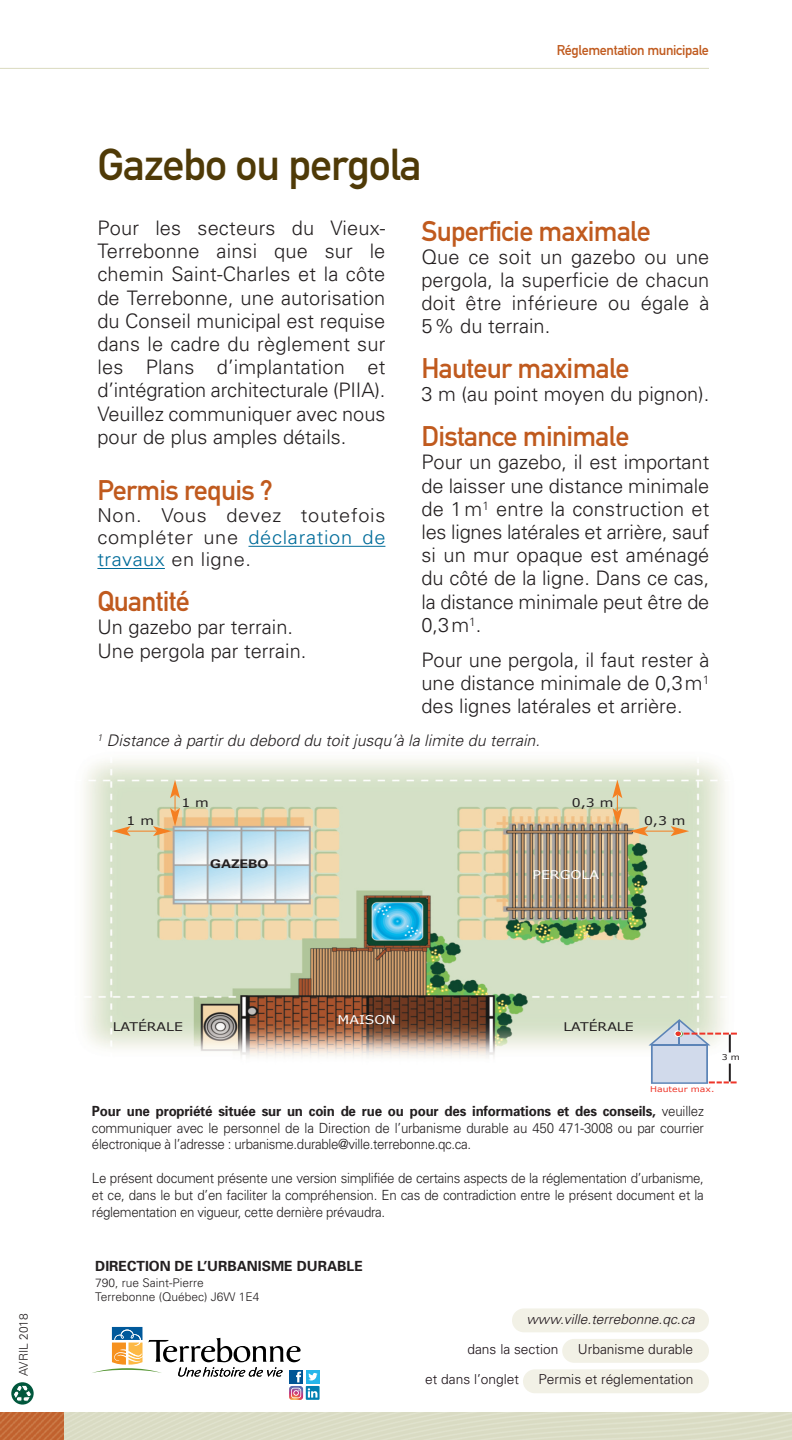
<style>
.page{position:relative;width:792px;height:1440px;background:#fff}
.page>*{position:absolute;margin:0;border:0;box-sizing:border-box;transform-origin:0 0}
.t1{font:44px "DIN Mittelschrift";letter-spacing:-.025em;color:#4f3a07}
.t2{font:28px "DIN Mittelschrift";letter-spacing:-.025em;color:#c05a1e}
.t3{font:300 20px/23.2px "Univers";color:#231f20;text-align:justify}
.t4{font:300 19.2px/22.2px "Univers";letter-spacing:.035em;color:#231f20;text-align:justify;scale:1.05 1}
.t5{font:italic 300 16px "Univers";color:#231f20}
.t6{font:300 14px/16.8px "Univers";letter-spacing:-.025em;color:#231f20;text-align:justify;scale:.95 1}
.t7{font:700 14px "Univers";color:#231f20}
.t8{font:14px "DIN Mittelschrift";letter-spacing:-.025em;color:#c05a1e}
.t9{font:300 13.8px "Univers";color:#1c1218}
.t10{font:italic 300 13.8px "Univers";color:#1c1218}
.t11{font:300 12px/14.4px "Univers";color:#231f20}
.t12{font:12px "Verdana";color:#231f20;scale:1.17 1}
.t13{font:12px "Verdana";color:#fff;scale:1.17 1}
.t14{font:700 12px "Univers";color:#231f20;scale:1.17 1}
.t15{font:8px "Verdana";color:#ee3529;scale:1.17 1}
.t16{font:8px "Verdana";color:#231f20;scale:1.17 1}
.s1{color:#006c9a}
.s2{font-weight:700}
</style>
<div class="page">
<img style="left:63px;top:1413px;width:729px;height:27px">
<hr style="left:0;top:68px;width:709px;height:1px;background:#dbdbbf">
<div style="left:512px;top:1308px;width:197px;height:24px;background:#f2f1e6;border-radius:12px"></div>
<div style="left:562px;top:1339px;width:147px;height:24px;background:#f2f1e6;border-radius:12px"></div>
<div style="left:523px;top:1369px;width:186px;height:24px;background:#f2f1e6;border-radius:12px"></div>
<img style="left:0;top:1413px;width:63px;height:27px">
<img style="left:84px;top:760px;width:641px;height:298px">
<hr style="left:127px;top:831px;width:30px;height:1px;background:#f57f21">
<svg style="left:112px;top:826px;width:19px;height:10px"></svg>
<svg style="left:153px;top:780px;width:27px;height:56px;background:#dcc99f"></svg>
<svg style="left:630px;top:826px;width:59px;height:10px"></svg>
<svg style="left:612px;top:780px;width:10px;height:46px"></svg>
<svg style="left:649px;top:1019px;width:88px;height:65px"></svg>
<hr style="left:248px;top:546px;width:137px;height:1px;background:#006c9a">
<hr style="left:97px;top:568px;width:68px;height:1px;background:#006c9a">
<div style="left:306px;top:1370px;width:14px;height:14px;background:#26b6ea"></div>
<svg style="left:308px;top:1373px;width:10px;height:7px"></svg>
<svg style="left:289px;top:1370px;width:14px;height:14px"></svg>
<svg style="left:92px;top:1327px;width:209px;height:55px"></svg>
<img style="left:289px;top:1386px;width:14px;height:14px;border-radius:3px">
<svg style="left:291px;top:1388px;width:10px;height:10px"></svg>
<svg style="left:306px;top:1386px;width:14px;height:14px"></svg>
<svg style="left:308px;top:1388px;width:9px;height:10px"></svg>
<svg style="left:11px;top:1382px;width:23px;height:23px"></svg>
<svg style="left:13px;top:1385px;width:21px;height:20px"></svg>
<p class="t11" style="left:17px;top:1376px;width:64px;rotate:-90deg">AVRIL 2018</p>
<h1 class="t1" style="left:97px;top:149px;width:326px">Gazebo ou pergola</h1>
<p class="t8" style="left:557px;top:45px;width:154px">Réglementation municipale</p>
<p class="t3" style="left:97px;top:218px;width:290px">Pour les secteurs du Vieux-Terrebonne ainsi que sur le chemin Saint-Charles et la côte de Terrebonne, une autorisation du Conseil municipal est requise dans le cadre du règlement sur les Plans d’implantation et d’intégration architecturale (PIIA).<br>Veuillez communiquer avec nous pour de plus amples détails.</p>
<h2 class="t2" style="left:97px;top:480px;width:177px">Permis requis ?</h2>
<p class="t4" style="left:97px;top:506px;width:276px">Non. Vous devez toutefois compléter une <span class="s1">déclaration de travaux</span> en ligne.</p>
<h2 class="t2" style="left:97px;top:591px;width:94px">Quantité</h2>
<p class="t3" style="left:97px;top:617px;width:210px">Un gazebo par terrain.<br>Une pergola par terrain.</p>
<h2 class="t2" style="left:421px;top:221px;width:231px">Superficie maximale</h2>
<p class="t3" style="left:421px;top:247px;width:290px">Que ce soit un gazebo ou une pergola, la superficie de chacun doit être inférieure ou égale à 5% du terrain.</p>
<h2 class="t2" style="left:421px;top:358px;width:210px">Hauteur maximale</h2>
<p class="t3" style="left:421px;top:384px;width:289px">3 m (au point moyen du pignon).</p>
<h2 class="t2" style="left:421px;top:426px;width:209px">Distance minimale</h2>
<p class="t3" style="left:421px;top:452px;width:290px">Pour un gazebo, il est important de laisser une distance minimale de 1m<sup>1</sup> entre la construction et les lignes latérales et arrière, sauf si un mur opaque est aménagé du côté de la ligne. Dans ce cas, la distance minimale peut être de 0,3m<sup>1</sup>.</p>
<p class="t3" style="left:421px;top:650px;width:290px">Pour une pergola, il faut rester à une distance minimale de 0,3m<sup>1 </sup>des lignes latérales et arrière.</p>
<p class="t5" style="left:97px;top:735px;width:444px"><sup>1</sup> Distance à partir du debord du toit jusqu’à la limite du terrain.</p>
<p class="t12" style="left:126px;top:813px;width:25px">1 m</p>
<p class="t12" style="left:181px;top:795px;width:25px">1 m</p>
<p class="t12" style="left:572px;top:795px;width:37px">0,3 m</p>
<p class="t14" style="left:210px;top:859px;width:51px">GAZEBO</p>
<p class="t13" style="left:533px;top:866px;width:58px">PERGOLA</p>
<p class="t12" style="left:644px;top:813px;width:37px">0,3 m</p>
<p class="t13" style="left:338px;top:1012px;width:51px">MAISON</p>
<p class="t12" style="left:113px;top:1019px;width:61px">LATÉRALE</p>
<p class="t12" style="left:564px;top:1019px;width:61px">LATÉRALE</p>
<p class="t16" style="left:722px;top:1052px;width:17px">3 m</p>
<p class="t15" style="left:650px;top:1084px;width:56px">Hauteur max.</p>
<p class="t6" style="left:92px;top:1104px;width:646px"><span class="s2">Pour une propriété située sur un coin de rue ou pour des informations et des conseils,</span> veuillez communiquer avec le personnel de la Direction de l’urbanisme durable au 450 471-3008 ou par courrier électronique à l’adresse : urbanisme.durable@ville.terrebonne.qc.ca.</p>
<p class="t6" style="left:92px;top:1171px;width:646px">Le présent document présente une version simplifiée de certains aspects de la réglementation d’urbanisme, et ce, dans le but d’en faciliter la compréhension. En cas de contradiction entre le présent document et la réglementation en vigueur, cette dernière prévaudra.</p>
<p class="t7" style="left:95px;top:1261px;width:269px">DIRECTION DE L’URBANISME DURABLE</p>
<p class="t11" style="left:95px;top:1276px;width:166px">790, rue Saint-Pierre<br>Terrebonne (Québec) J6W 1E4</p>
<p class="t10" style="left:526px;top:1314px;width:170px">www.ville.terrebonne.qc.ca</p>
<p class="t9" style="left:578px;top:1344px;width:117px">Urbanisme durable</p>
<p class="t9" style="left:538px;top:1374px;width:157px">Permis et réglementation</p>
<p class="t9" style="left:467px;top:1344px;width:92px">dans la section</p>
<p class="t9" style="left:425px;top:1374px;width:95px">et dans l’onglet</p>
</div>
